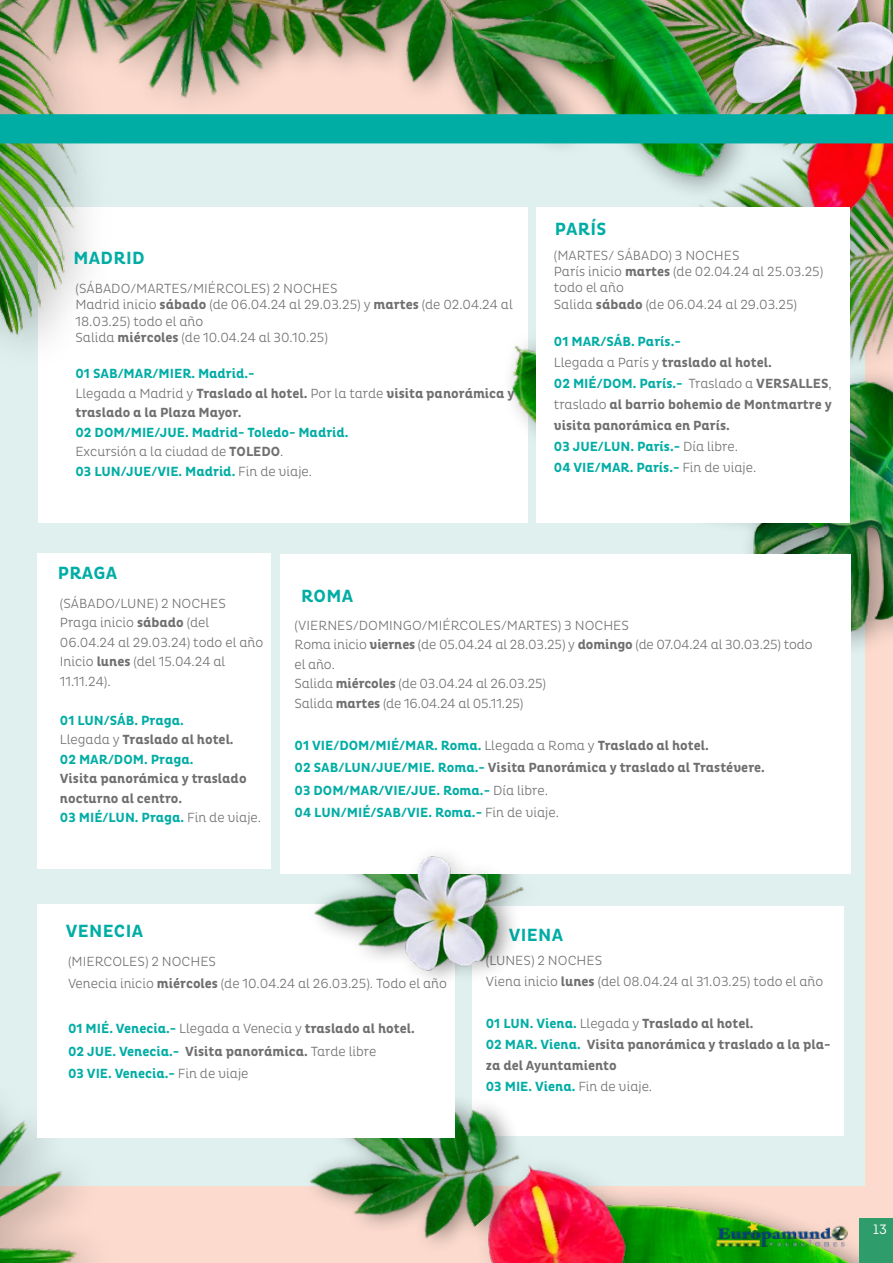
<style>
.page{position:relative;width:893px;height:1263px;background:#fcdbce}
.page>*{position:absolute;margin:0;border:0;box-sizing:border-box;transform-origin:0 0}
.t1{font:700 18px "Pluto Cond";letter-spacing:.02em;color:#00ada5}
.t2{font:300 13.5px/19.5px "Pluto Cond";color:#706f6f}
.t3{font:700 13.5px/21px "Pluto Cond";color:#706f6f}
.t4{font:700 13.5px/22.5px "Pluto Cond";color:#00ada5}
.t5{font:13.5px "Intro";color:#fff}
.s1{font-weight:700}
.s2{color:#00ada5}
.s3{font-weight:300}
.s4{font-weight:300;color:#706f6f}
.s5{color:#706f6f}
</style>
<div class="page">
<div style="left:0;top:138px;width:864px;height:1047px;background:#dff0ee"></div>
<div style="left:38px;top:553px;width:233px;height:316px;background:#fff"></div>
<img style="left:699px;top:155px;width:194px;height:167px">
<div style="left:471px;top:0;width:284px;height:203px;background:#000;opacity:.4"></div>
<img style="left:471px;top:0;width:305px;height:193px">
<div style="left:38px;top:207px;width:489px;height:316px;background:#fff"></div>
<img style="left:510px;top:322px;width:383px;height:325px">
<div style="left:537px;top:207px;width:313px;height:316px;background:#fff"></div>
<div style="left:472px;top:906px;width:372px;height:229px;background:#fff"></div>
<img style="left:659px;top:1202px;width:234px;height:61px">
<img style="left:148px;top:82px;width:103px;height:19px">
<div style="left:15px;top:0;width:412px;height:82px;background:#000;opacity:.4"></div>
<img style="left:123px;top:0;width:240px;height:67px">
<div style="left:363px;top:0;width:281px;height:160px;background:#000;opacity:.4"></div>
<img style="left:372px;top:0;width:251px;height:147px">
<div style="left:473px;top:1151px;width:186px;height:112px;background:#000;opacity:.2"></div>
<img style="left:538px;top:1135px;width:101px;height:128px">
<div style="left:719px;top:0;width:174px;height:155px;background:#000;opacity:.3"></div>
<img style="left:731px;top:0;width:162px;height:114px">
<div style="left:0;top:1054px;width:119px;height:209px;background:#000;opacity:.4"></div>
<img style="left:24px;top:1058px;width:57px;height:205px">
<div style="left:0;top:0;width:123px;height:378px;background:#000;opacity:.4"></div>
<img style="left:0;top:0;width:81px;height:346px">
<div style="left:0;top:1005px;width:24px;height:258px;background:#000;opacity:.3"></div>
<img style="left:276px;top:1100px;width:262px;height:163px">
<div style="left:0;top:114px;width:893px;height:29px;background:#00ada5"></div>
<div style="left:38px;top:904px;width:417px;height:233px;background:#fff"></div>
<img style="left:281px;top:873px;width:264px;height:85px">
<div style="left:280px;top:554px;width:570px;height:319px;background:#fff"></div>
<div style="left:382px;top:842px;width:129px;height:148px;background:#000;opacity:.2"></div>
<img style="left:391px;top:854px;width:101px;height:119px">
<div style="left:859px;top:1219px;width:34px;height:44px;background:#2e9c6b"></div>
<img style="left:716px;top:1220px;width:133px;height:28px">
<h1 class="t1" style="left:73px;top:248px;width:73px">MADRID</h1>
<p class="t2" style="left:75px;top:280px;width:439px;line-height:16.5px">(SÁBADO/MARTES/MIÉRCOLES) 2 NOCHES<br>Madrid inicio <span class="s1">sábado</span> (de 06.04.24 al 29.03.25) y <span class="s1">martes</span> (de 02.04.24 al 18.03.25) todo el año<br>Salida <span class="s1">miércoles</span> (de 10.04.24 al 30.10.25)</p>
<p class="t3" style="left:75px;top:364px;width:441px;line-height:19.5px"><span class="s2">01 SAB/MAR/MIER. Madrid.-<br></span><span class="s3">Llegada a Madrid y</span> Traslado al hotel. <span class="s3">Por la tarde</span> visita panorámica y traslado a la Plaza Mayor.</p>
<p class="t4" style="left:75px;top:423px;width:275px;line-height:19.5px">02 DOM/MIE/JUE. Madrid- Toledo- Madrid.<br><span class="s4">Excursión a la ciudad de</span> <span class="s5">TOLEDO</span><span class="s4">.<br></span>03 LUN/JUE/VIE. Madrid. <span class="s4">Fin de viaje.</span></p>
<h1 class="t1" style="left:58px;top:563px;width:61px">PRAGA</h1>
<h1 class="t1" style="left:555px;top:218px;width:53px">PARÍS</h1>
<p class="t2" style="left:554px;top:247px;width:271px;line-height:16.2px">(MARTES/ SÁBADO) 3 NOCHES<br>París inicio <span class="s1">martes</span> (de 02.04.24 al 25.03.25) todo el año<br>Salida <span class="s1">sábado</span> (de 06.04.24 al 29.03.25)</p>
<p class="t3" style="left:554px;top:331px;width:279px"><span class="s2">01 MAR/SÁB. París.-<br></span><span class="s3">Llegada a París y</span> traslado al hotel.<br><span class="s2">02 MIÉ/DOM. París.-</span> <span class="s3">Traslado a</span> VERSALLES<span class="s3">, traslado</span> al barrio bohemio de Montmartre y visita panorámica en París.<br><span class="s2">03 JUE/LUN. París.-</span> <span class="s3">Día libre.<br></span><span class="s2">04 VIE/MAR. París.-</span> <span class="s3">Fin de viaje.</span></p>
<p class="t2" style="left:60px;top:593px;width:205px">(SÁBADO/LUNE) 2 NOCHES<br>Praga inicio <span class="s1">sábado</span> (del<br>06.04.24 al 29.03.24) todo el año<br>Inicio <span class="s1">lunes</span> (del 15.04.24 al<br>11.11.24).</p>
<p class="t4" style="left:60px;top:711px;width:175px;line-height:19.5px">01 LUN/SÁB. Praga.<br><span class="s4">Llegada y</span> <span class="s5">Traslado al hotel.<br></span>02 MAR/DOM. Praga.</p>
<p class="t3" style="left:60px;top:769px;width:203px;line-height:19.5px">Visita panorámica y traslado nocturno al centro.<br><span class="s2">03 MIÉ/LUN. Praga.</span> <span class="s3">Fin de viaje.</span></p>
<h1 class="t1" style="left:301px;top:586px;width:54px">ROMA</h1>
<p class="t2" style="left:295px;top:616px;width:520px">(VIERNES/DOMINGO/MIÉRCOLES/MARTES) 3 NOCHES<br>Roma inicio <span class="s1">viernes</span> (de 05.04.24 al 28.03.25) y <span class="s1">domingo</span> (de 07.04.24 al 30.03.25) todo el año.<br>Salida <span class="s1">miércoles</span> (de 03.04.24 al 26.03.25)<br>Salida <span class="s1">martes</span> (de 16.04.24 al 05.11.25)</p>
<p class="t4" style="left:295px;top:734px;width:472px">01 VIE/DOM/MIÉ/MAR. Roma. <span class="s4">Llegada a Roma y</span> <span class="s5">Traslado al hotel.<br></span>02 SAB/LUN/JUE/MIE. Roma.- <span class="s5">Visita Panorámica y traslado al Trastévere.<br></span>03 DOM/MAR/VIE/JUE. Roma.- <span class="s4">Día libre.<br></span>04 LUN/MIÉ/SAB/VIE. Roma.- <span class="s4">Fin de viaje.</span></p>
<h1 class="t1" style="left:66px;top:921px;width:79px">VENECIA</h1>
<h1 class="t1" style="left:509px;top:924px;width:56px">VIENA</h1>
<p class="t2" style="left:68px;top:950px;width:381px;line-height:22.5px">(MIERCOLES) 2 NOCHES<br>Venecia inicio <span class="s1">miércoles</span> (de 10.04.24 al 26.03.25). Todo el año</p>
<p class="t4" style="left:68px;top:1018px;width:348px">01 MIÉ. Venecia.- <span class="s4">Llegada a Venecia y</span> <span class="s5">traslado al hotel.<br></span>02 JUE. Venecia.- <span class="s5">Visita panorámica.</span> <span class="s4">Tarde libre<br></span>03 VIE. Venecia.- <span class="s4">Fin de viaje</span></p>
<p class="t2" style="left:486px;top:950px;width:339px;line-height:21px">(LUNES) 2 NOCHES<br>Viena inicio <span class="s1">lunes</span> (del 08.04.24 al 31.03.25) todo el año</p>
<p class="t3" style="left:486px;top:1013px;width:346px"><span class="s2">01 LUN. Viena.</span> <span class="s3">Llegada y</span> Traslado al hotel.<br><span class="s2">02 MAR. Viena.</span> Visita panorámica y traslado a la pla&shy;za del Ayuntamiento<br><span class="s2">03 MIE. Viena.</span> <span class="s3">Fin de viaje.</span></p>
<p class="t5" style="left:873px;top:1221px;width:15px">13</p>
</div>
